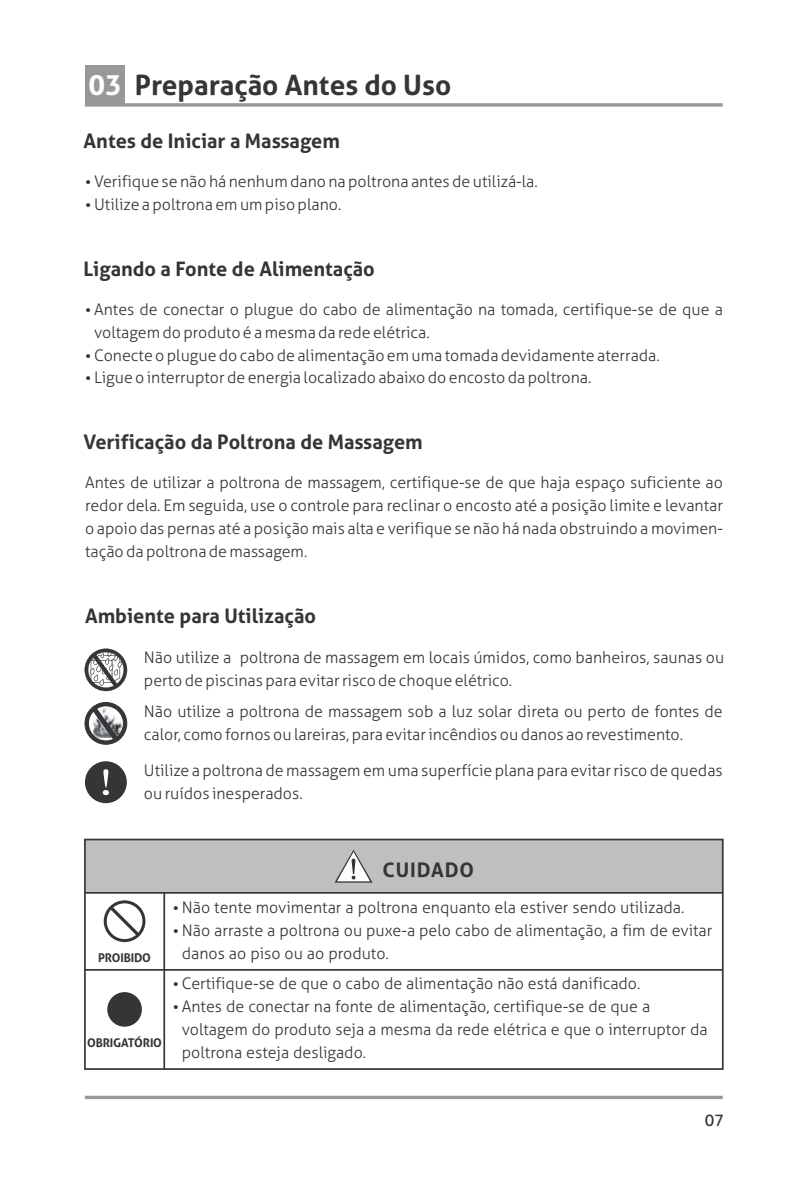
<style>
.page{position:relative;width:808px;height:1191px;background:#fff}
.page>*{position:absolute;margin:0;border:0;box-sizing:border-box;transform-origin:0 0}
.t1{font:700 28px "Aller";color:#373435}
.t2{font:700 20px "Aller";color:#373435}
.t3{font:700 20px "Aller";letter-spacing:.045em;color:#373435}
.t4{font:300 16px/22.8px "Aller";color:#373435}
.t5{font:16px "Aller";color:#373435}
.t6{font:700 12px "Aller";letter-spacing:-.015em;color:#373435}
.s1{color:#fefefe}
</style>
<div class="page">
<svg style="left:85px;top:1095px;width:638px;height:4px;background:#a8aaab"></svg>
<svg style="left:85px;top:103px;width:638px;height:4px;background:#a5a7a8"></svg>
<div style="left:85px;top:65px;width:40px;height:40px;background:#96989a"></div>
<div style="left:85px;top:839px;width:638px;height:54px;background:#bdbfc1"></div>
<div style="left:84px;top:838px;width:640px;height:232px;border:2px solid #373435"></div>
<hr style="left:163px;top:893px;width:2px;height:176px;background:#373435">
<hr style="left:85px;top:892px;width:638px;height:1px;background:#373435">
<svg style="left:335px;top:850px;width:37px;height:32px"></svg>
<hr style="left:85px;top:969px;width:638px;height:1px;background:#373435">
<svg style="left:104px;top:900px;width:41px;height:42px"></svg>
<div style="left:107px;top:992px;width:35px;height:34px;background:#373435;border-radius:50%"></div>
<svg style="left:85px;top:648px;width:42px;height:43px"></svg>
<svg style="left:85px;top:702px;width:42px;height:42px"></svg>
<div style="left:85px;top:761px;width:42px;height:42px;background:#373435;border-radius:50%"></div>
<svg style="left:103px;top:769px;width:6px;height:26px"></svg>
<h1 class="t1" style="left:88px;top:74px;width:364px"><span class="s1">03</span> Preparação Antes do Uso</h1>
<p class="t2" style="left:84px;top:133px;width:258px">Antes de Iniciar a Massagem</p>
<p class="t4" style="left:94px;top:172px;width:445px">Verifique se não há nenhum dano na poltrona antes de utilizá-la.<br>Utilize a poltrona em um piso plano.</p>
<p class="t2" style="left:84px;top:261px;width:293px">Ligando a Fonte de Alimentação</p>
<p class="t4" style="left:94px;top:300px;width:630px">Antes de conectar o plugue do cabo de alimentação na tomada, certifique-se de que a voltagem do produto é a mesma da rede elétrica.<br>Conecte o plugue do cabo de alimentação em uma tomada devidamente aterrada.<br>Ligue o interruptor de energia localizado abaixo do encosto da poltrona.</p>
<p class="t2" style="left:84px;top:434px;width:341px">Verificação da Poltrona de Massagem</p>
<p class="t4" style="left:85px;top:473px;width:639px;text-align:justify">Antes de utilizar a poltrona de massagem, certifique-se de que haja espaço suficiente ao redor dela. Em seguida, use o controle para reclinar o encosto até a posição limite e levantar o apoio das pernas até a posição mais alta e verifique se não há nada obstruindo a movimen&shy;tação da poltrona de massagem.</p>
<p class="t2" style="left:85px;top:608px;width:233px">Ambiente para Utilização</p>
<p class="t4" style="left:144px;top:647px;width:582px">Não utilize a poltrona de massagem em locais úmidos, como banheiros, saunas ou perto de piscinas para evitar risco de choque elétrico.</p>
<p class="t4" style="left:144px;top:702px;width:580px">Não utilize a poltrona de massagem sob a luz solar direta ou perto de fontes de calor, como fornos ou lareiras, para evitar incêndios ou danos ao revestimento.</p>
<p class="t4" style="left:144px;top:761px;width:580px">Utilize a poltrona de massagem em uma superfície plana para evitar risco de quedas ou ruídos inesperados.</p>
<p class="t6" style="left:98px;top:953px;width:54px">PROIBIDO</p>
<p class="t6" style="left:87px;top:1037px;width:76px">OBRIGATÓRIO</p>
<p class="t3" style="left:383px;top:861px;width:93px">CUIDADO</p>
<p class="t4" style="left:182px;top:897px;width:532px">Não tente movimentar a poltrona enquanto ela estiver sendo utilizada.<br>Não arraste a poltrona ou puxe-a pelo cabo de alimentação, a fim de evitar danos ao piso ou ao produto.</p>
<p class="t4" style="left:182px;top:974px;width:527px">Certifique-se de que o cabo de alimentação não está danificado.<br>Antes de conectar na fonte de alimentação, certifique-se de que a voltagem do produto seja a mesma da rede elétrica e que o interruptor da poltrona esteja desligado.</p>
<p class="t5" style="left:705px;top:1113px;width:21px">07</p>
</div>
